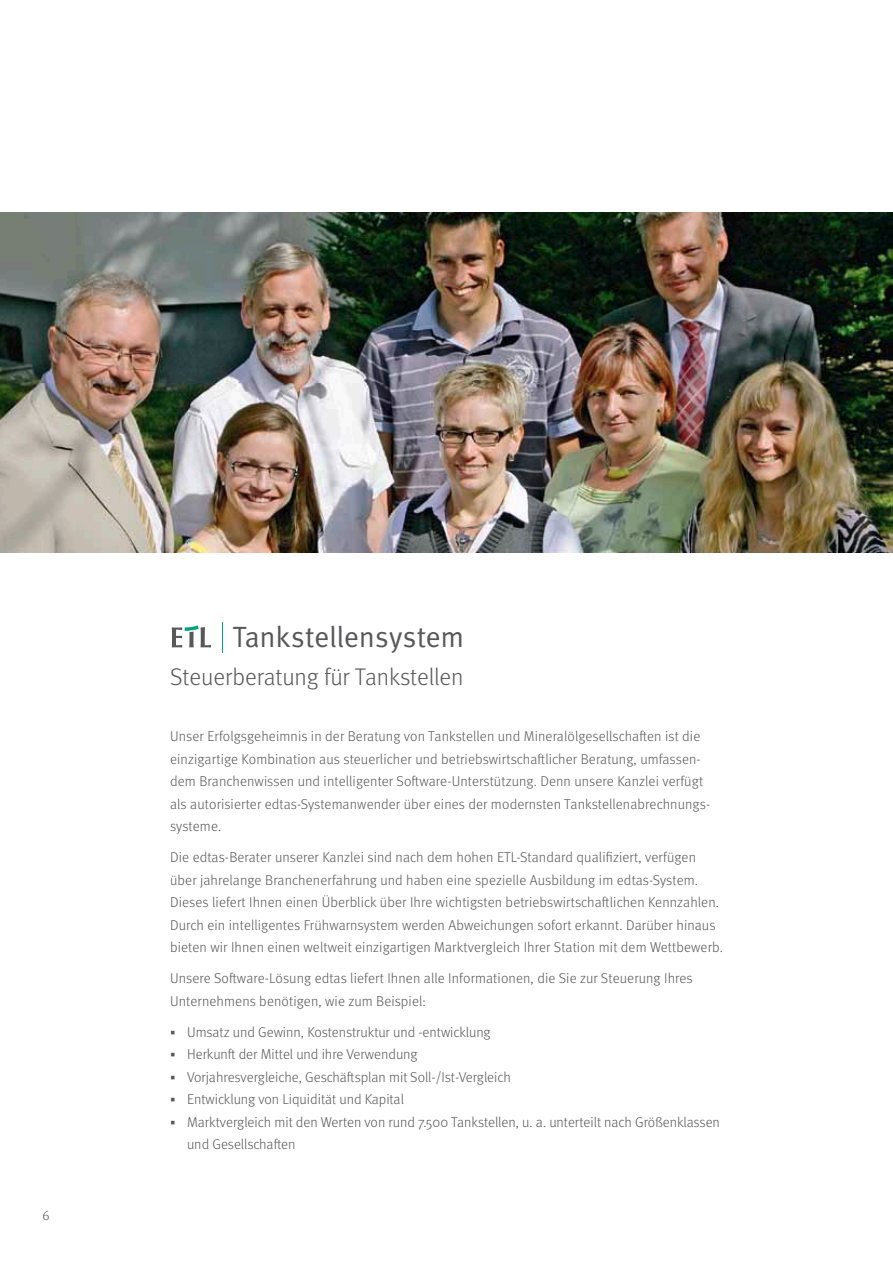
<style>
.page{position:relative;width:893px;height:1263px;background:#fff}
.page>*{position:absolute;margin:0;border:0;box-sizing:border-box;transform-origin:0 0}
.t1{font:29.4px "Meta OT Norm";letter-spacing:-.01em;color:#57585a}
.t2{font:300 24px "Meta OT";letter-spacing:-.005em;color:#57585a}
.t3{font:300 14.25px/22.5px "Meta OT";letter-spacing:.005em;color:#57585a}
.t4{font:300 13.5px "Meta OT";color:#57585a}
</style>
<div class="page">
<hr style="left:222px;top:622px;width:1px;height:30px;background:#00a67f">
<svg style="left:172px;top:625px;width:39px;height:22px"></svg>
<img style="left:0;top:213px;width:893px;height:340px">
<p class="t4" style="left:43px;top:1208px;width:9px">6</p>
<h1 class="t1" style="left:232px;top:619px;width:233px">Tankstellensystem</h1>
<h2 class="t2" style="left:170px;top:662px;width:295px">Steuerberatung für Tankstellen</h2>
<p class="t3" style="left:170px;top:725px;width:542px">Unser Erfolgsgeheimnis in der Beratung von Tankstellen und Mineralölgesellschaften ist die einzigartige Kombination aus steuerlicher und betriebswirtschaftlicher Beratung, umfassen&shy;dem Branchenwissen und intelligenter Software-Unterstützung. Denn unsere Kanzlei verfügt als autorisierter edtas-Systemanwender über eines der modernsten Tankstellenabrechnungs&shy;systeme.</p>
<p class="t3" style="left:170px;top:846px;width:554px">Die edtas-Berater unserer Kanzlei sind nach dem hohen ETL-Standard qualifiziert, verfügen über jahrelange Branchenerfahrung und haben eine spezielle Ausbildung im edtas-System.<br>Dieses liefert Ihnen einen Überblick über Ihre wichtigsten betriebswirtschaftlichen Kennzahlen.<br>Durch ein intelligentes Frühwarnsystem werden Abweichungen sofort erkannt. Darüber hinaus bieten wir Ihnen einen weltweit einzigartigen Marktvergleich Ihrer Station mit dem Wettbewerb.</p>
<p class="t3" style="left:170px;top:967px;width:524px">Unsere Software-Lösung edtas liefert Ihnen alle Informationen, die Sie zur Steuerung Ihres<br>Unternehmens benötigen, wie zum Beispiel:</p>
<p class="t3" style="left:187px;top:1021px;width:534px">Umsatz und Gewinn, Kostenstruktur und -entwicklung<br>Herkunft der Mittel und ihre Verwendung<br>Vorjahresvergleiche, Geschäftsplan mit Soll-/Ist-Vergleich<br>Entwicklung von Liquidität und Kapital<br>Marktvergleich mit den Werten von rund 7.500 Tankstellen, u. a. unterteilt nach Größenklassen und Gesellschaften</p>
</div>
